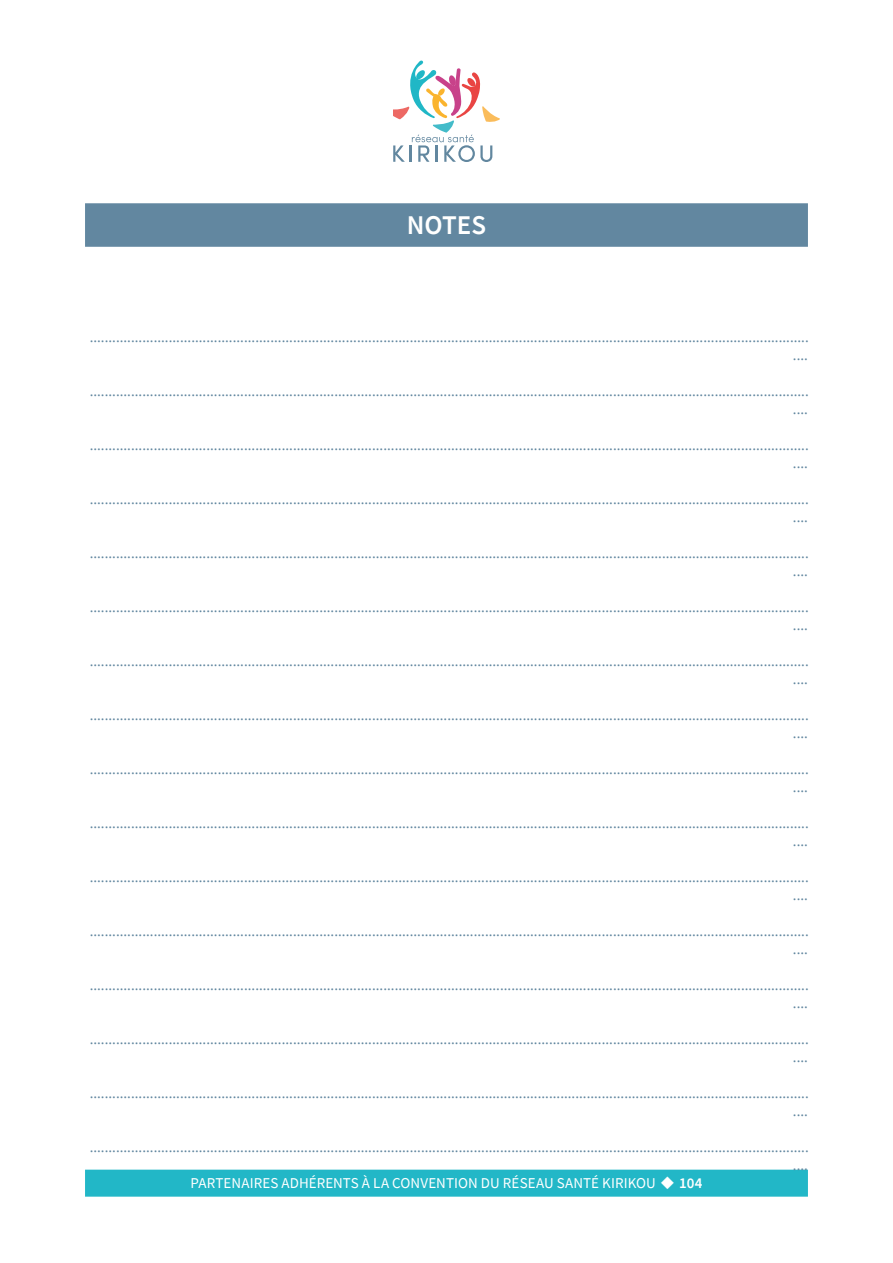
<style>
.page{position:relative;width:893px;height:1263px;background:#fff}
.page>*{position:absolute;margin:0;border:0;box-sizing:border-box;transform-origin:0 0}
.t1{font:600 27px "Source Sans Pro";letter-spacing:-.005em;color:#fff}
.t2{font:15px/18px "Source Sans Pro";color:#6287a0;text-align:right}
.t3{font:15px "Source Sans Pro";letter-spacing:.005em;color:#fff}
.s1{font-weight:600}
</style>
<div class="page">
<div style="left:85px;top:1170px;width:723px;height:27px;background:#22b7c7"></div>
<svg style="left:393px;top:61px;width:107px;height:101px"></svg>
<div style="left:85px;top:203px;width:723px;height:44px;background:#6287a0"></div>
<h1 class="t1" style="left:407px;top:207px;width:81px">NOTES</h1>
<p class="t2" style="left:90px;top:328px;width:721px">............................................................................................................................................................................................... ....</p>
<p class="t2" style="left:90px;top:382px;width:721px">............................................................................................................................................................................................... ....</p>
<p class="t2" style="left:90px;top:436px;width:721px">............................................................................................................................................................................................... ....</p>
<p class="t2" style="left:90px;top:490px;width:721px">............................................................................................................................................................................................... ....</p>
<p class="t2" style="left:90px;top:544px;width:721px">............................................................................................................................................................................................... ....</p>
<p class="t2" style="left:90px;top:598px;width:721px">............................................................................................................................................................................................... ....</p>
<p class="t2" style="left:90px;top:652px;width:721px">............................................................................................................................................................................................... ....</p>
<p class="t2" style="left:90px;top:706px;width:721px">............................................................................................................................................................................................... ....</p>
<p class="t2" style="left:90px;top:760px;width:721px">............................................................................................................................................................................................... ....</p>
<p class="t2" style="left:90px;top:814px;width:721px">............................................................................................................................................................................................... ....</p>
<p class="t2" style="left:90px;top:868px;width:721px">............................................................................................................................................................................................... ....</p>
<p class="t2" style="left:90px;top:922px;width:721px">............................................................................................................................................................................................... ....</p>
<p class="t2" style="left:90px;top:976px;width:721px">............................................................................................................................................................................................... ....</p>
<p class="t2" style="left:90px;top:1030px;width:721px">............................................................................................................................................................................................... ....</p>
<p class="t2" style="left:90px;top:1084px;width:721px">............................................................................................................................................................................................... ....</p>
<p class="t2" style="left:90px;top:1138px;width:721px">............................................................................................................................................................................................... ....</p>
<p class="t3" style="left:190px;top:1173px;width:514px">PARTENAIRES ADHÉRENTS À LA CONVENTION DU RÉSEAU SANTÉ KIRIKOU ◆ <span class="s1">104</span></p>
</div>
